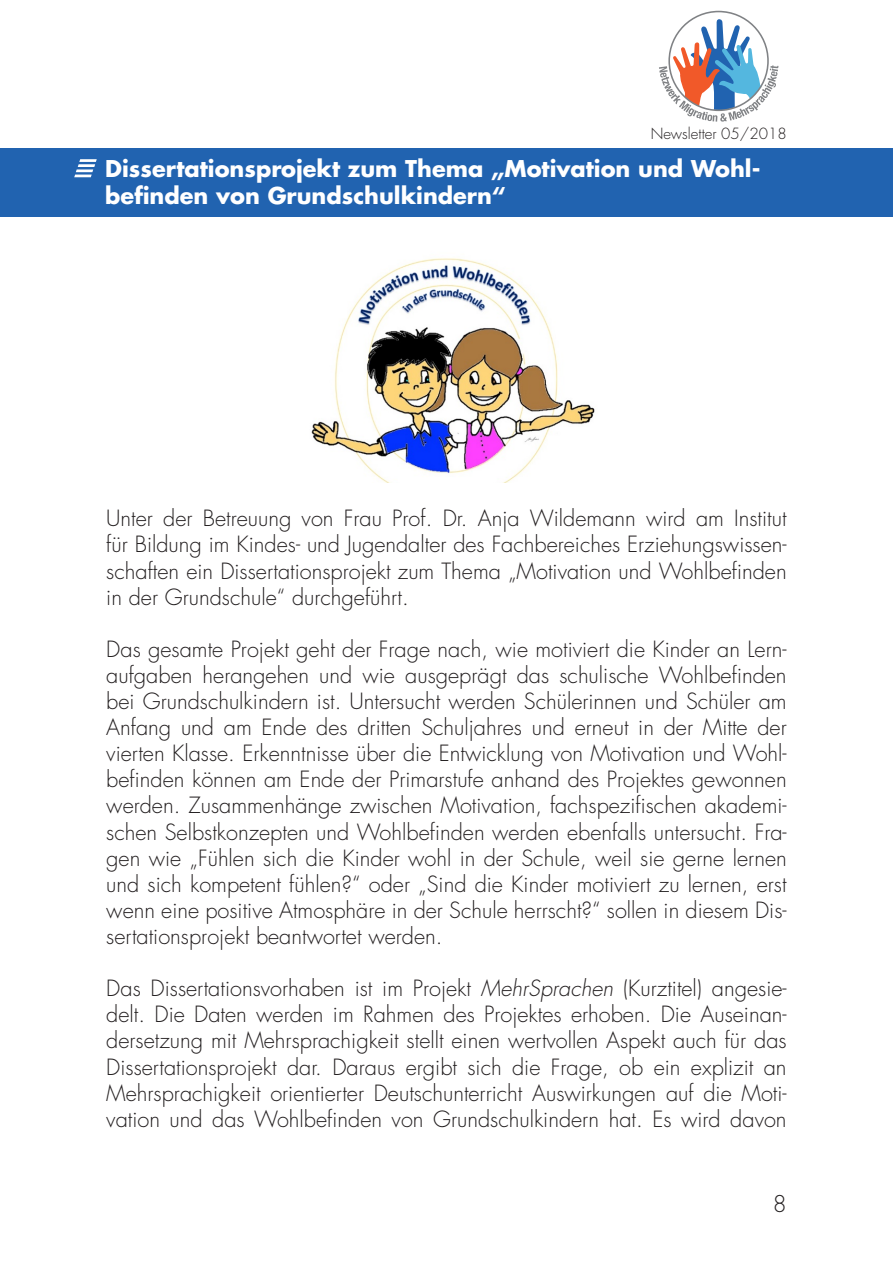
<style>
.page{position:relative;width:893px;height:1263px;background:#fff}
.page>*{position:absolute;margin:0;border:0;box-sizing:border-box;transform-origin:0 0}
.t1{font:700 22.5px/27px "Futura Std";color:#fff}
.t2{font:300 22.5px "Futura Std";color:#231f20}
.t3{font:300 21.75px/26.1px "Futura Std";color:#231f20;text-align:justify}
.t4{font:300 15px "Futura Std";color:#231f20}
.s1{font-style:italic}
</style>
<div class="page">
<div style="left:0;top:149px;width:893px;height:68px;background:#2163b0"></div>
<svg style="left:659px;top:11px;width:119px;height:111px"></svg>
<svg style="left:74px;top:159px;width:23px;height:18px"></svg>
<img style="left:311px;top:258px;width:284px;height:225px">
<p class="t4" style="left:651px;top:125px;width:137px">Newsletter 05/2018</p>
<p class="t1" style="left:105px;top:155px;width:657px">Dissertationsprojekt zum Thema „Motivation und Wohl&shy;befinden von Grundschulkindern“</p>
<p class="t3" style="left:106px;top:506px;width:682px">Unter der Betreuung von Frau Prof. Dr. Anja Wildemann wird am Institut für Bildung im Kindes- und Jugendalter des Fachbereiches Erziehungswissen&shy;schaften ein Dissertationsprojekt zum Thema „Motivation und Wohlbefinden in der Grundschule“ durchgeführt.</p>
<p class="t3" style="left:106px;top:636px;width:682px">Das gesamte Projekt geht der Frage nach, wie motiviert die Kinder an Lern&shy;aufgaben herangehen und wie ausgeprägt das schulische Wohlbefinden bei Grundschulkindern ist. Untersucht werden Schülerinnen und Schüler am Anfang und am Ende des dritten Schuljahres und erneut in der Mitte der vierten Klasse. Erkenntnisse über die Entwicklung von Motivation und Wohl&shy;befinden können am Ende der Primarstufe anhand des Projektes gewonnen werden. Zusammenhänge zwischen Motivation, fachspezifischen akademi&shy;schen Selbstkonzepten und Wohlbefinden werden ebenfalls untersucht. Fra&shy;gen wie „Fühlen sich die Kinder wohl in der Schule, weil sie gerne lernen und sich kompetent fühlen?“ oder „Sind die Kinder motiviert zu lernen, erst wenn eine positive Atmosphäre in der Schule herrscht?“ sollen in diesem Dis&shy;sertationsprojekt beantwortet werden.</p>
<p class="t3" style="left:106px;top:976px;width:682px">Das Dissertationsvorhaben ist im Projekt <span class="s1">MehrSprachen</span> (Kurztitel) angesie&shy;delt. Die Daten werden im Rahmen des Projektes erhoben. Die Auseinan&shy;dersetzung mit Mehrsprachigkeit stellt einen wertvollen Aspekt auch für das Dissertationsprojekt dar. Daraus ergibt sich die Frage, ob ein explizit an Mehrsprachigkeit orientierter Deutschunterricht Auswirkungen auf die Moti&shy;vation und das Wohlbefinden von Grundschulkindern hat. Es wird davon</p>
<p class="t2" style="left:773px;top:1190px;width:15px">8</p>
</div>
